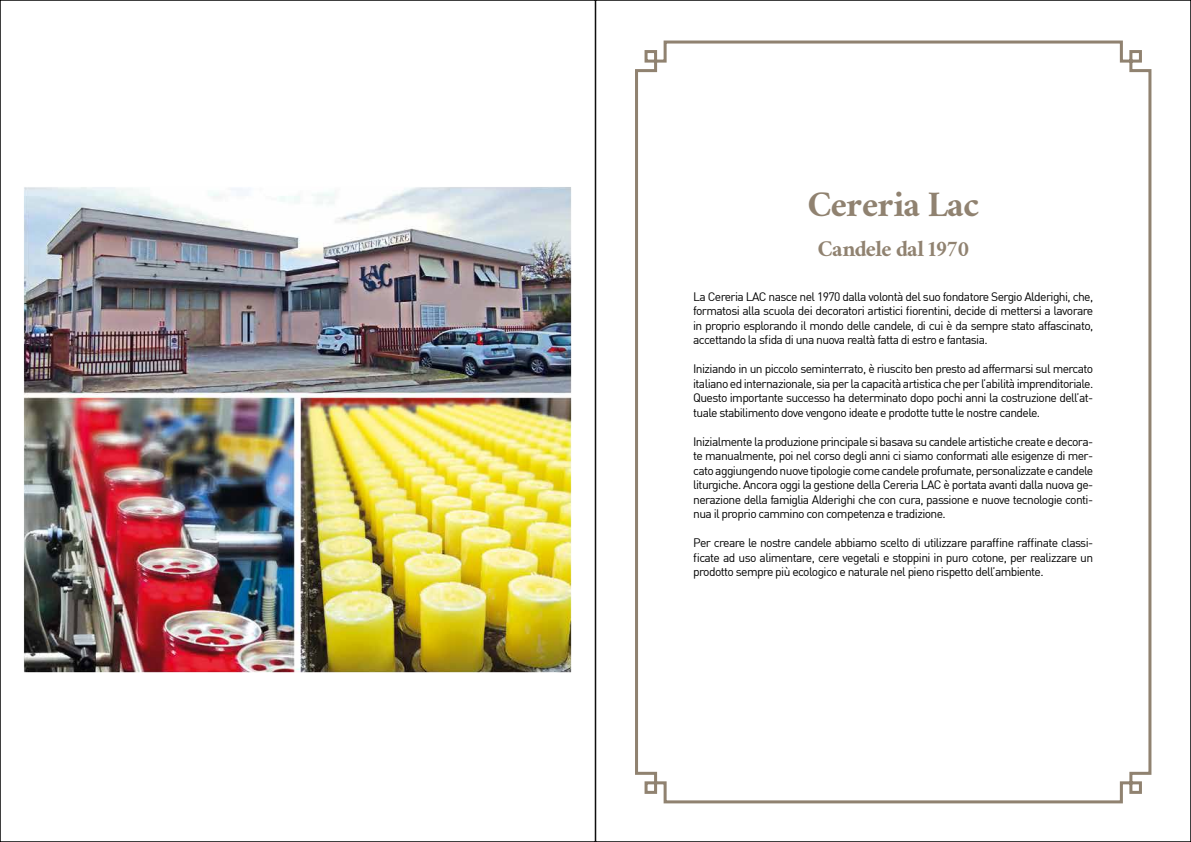
<style>
.page{position:relative;width:1191px;height:842px;background:#fff}
.page>*{position:absolute;margin:0;border:0;box-sizing:border-box;transform-origin:0 0}
.t1{font:40.3px "Ramaraja";color:#908270}
.t2{font:25.2px "Ramaraja";color:#908270}
.t3{font:12.1px/14.5px "DIN";letter-spacing:-.05em;color:#000;text-align:justify}
</style>
<div class="page">
<img style="left:23px;top:187px;width:549px;height:486px">
<svg style="left:635px;top:40px;width:517px;height:764px"></svg>
<h1 class="t1" style="left:808px;top:179px;width:172px">Cereria Lac</h1>
<h2 class="t2" style="left:818px;top:232px;width:153px">Candele dal 1970</h2>
<p class="t3" style="left:693px;top:289px;width:402px">La Cereria LAC nasce nel 1970 dalla volontà del suo fondatore Sergio Alderighi, che, formatosi alla scuola dei decoratori artistici fiorentini, decide di mettersi a lavorare in proprio esplorando il mondo delle candele, di cui è da sempre stato affascinato, accettando la sfida di una nuova realtà fatta di estro e fantasia.</p>
<p class="t3" style="left:693px;top:361px;width:401px">Iniziando in un piccolo seminterrato, è riuscito ben presto ad affermarsi sul mercato italiano ed internazionale, sia per la capacità artistica che per l’abilità imprenditoriale.<br>Questo importante successo ha determinato dopo pochi anni la costruzione dell’at&shy;tuale stabilimento dove vengono ideate e prodotte tutte le nostre candele.</p>
<p class="t3" style="left:693px;top:434px;width:401px">Inizialmente la produzione principale si basava su candele artistiche create e decora&shy;te manualmente, poi nel corso degli anni ci siamo conformati alle esigenze di mer&shy;cato aggiungendo nuove tipologie come candele profumate, personalizzate e candele liturgiche. Ancora oggi la gestione della Cereria LAC è portata avanti dalla nuova ge&shy;nerazione della famiglia Alderighi che con cura, passione e nuove tecnologie conti&shy;nua il proprio cammino con competenza e tradizione.</p>
<p class="t3" style="left:693px;top:535px;width:401px">Per creare le nostre candele abbiamo scelto di utilizzare paraffine raffinate classi&shy;ficate ad uso alimentare, cere vegetali e stoppini in puro cotone, per realizzare un prodotto sempre più ecologico e naturale nel pieno rispetto dell’ambiente.</p>
</div>
